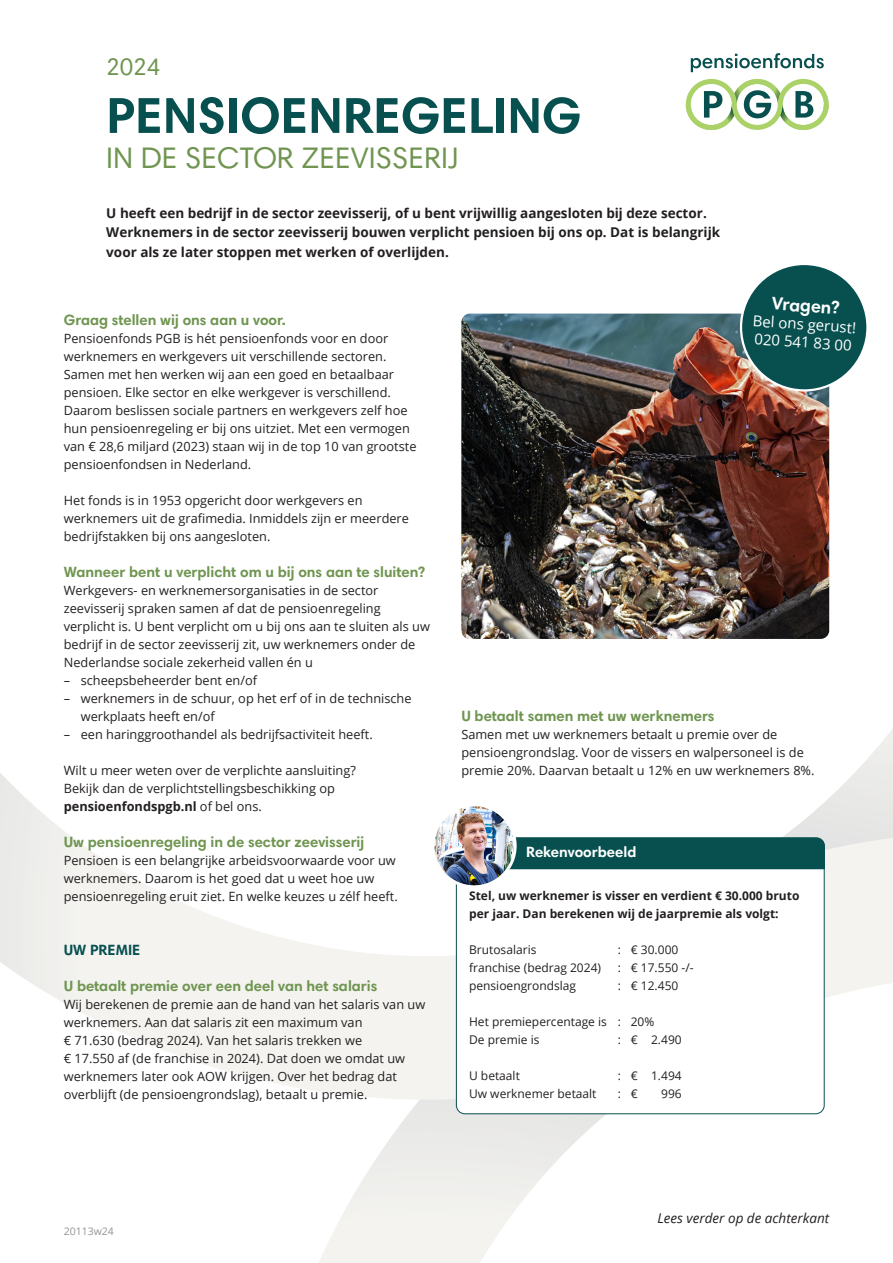
<style>
.page{position:relative;width:893px;height:1263px;background:#fff}
.page>*{position:absolute;margin:0;border:0;box-sizing:border-box;transform-origin:0 0}
.t1{font:700 51px "Harmonia Sans Pro";color:#07504f}
.t2{font:30px "Harmonia Sans Pro";color:#6f9550}
.t3{font:24px "Harmonia Sans Pro";color:#6f9550}
.t4{font:700 18px "Harmonia Sans Pro";color:#fff}
.t5{font:700 15px "Harmonia Sans Pro";color:#6f9550}
.t6{font:15px "Open Sans";color:#fff}
.t7{font:700 15px "Harmonia Sans Pro";color:#fff}
.t8{font:700 15px "Harmonia Sans Pro";color:#07504f}
.t9{font:700 13.5px/19.5px "Open Sans";color:#231f20}
.t10{font:italic 13.5px "Open Sans";color:#231f20}
.t11{font:12.75px/18px "Open Sans";color:#231f20}
.t12{font:12px "Open Sans";color:#231f20}
.t13{font:700 12px/18px "Open Sans";color:#231f20}
.t14{font:10.5px "Open Sans";color:#939598}
.s1{font-weight:700}
</style>
<div class="page">
<svg style="left:0;top:773px;width:177px;height:282px"></svg>
<svg style="left:819px;top:729px;width:74px;height:78px"></svg>
<svg style="left:319px;top:1124px;width:275px;height:139px"></svg>
<svg style="left:177px;top:807px;width:716px;height:317px"></svg>
<img style="left:461px;top:314px;width:368px;height:325px">
<div style="left:741px;top:264px;width:126px;height:126px;background:#07504f;border-radius:50%"></div>
<svg style="left:691px;top:53px;width:133px;height:19px"></svg>
<svg style="left:686px;top:79px;width:143px;height:51px"></svg>
<div style="left:456px;top:838px;width:368px;height:276px;background:#fff;border-radius:9px"></div>
<div style="left:509px;top:837px;width:316px;height:32px;background:#07504f"></div>
<img style="left:433px;top:805px;width:82px;height:82px;border-radius:41px">
<div style="left:432px;top:803px;width:85px;height:85px;border:3px solid #fff;border-radius:50%"></div>
<p class="t3" style="left:106px;top:52px;width:55px">2024</p>
<p class="t1" style="left:106px;top:83px;width:476px">PENSIOENREGELING</p>
<p class="t2" style="left:106px;top:139px;width:354px">IN DE SECTOR ZEEVISSERIJ</p>
<p class="t9" style="left:106px;top:203px;width:615px">U heeft een bedrĳf in de sector zeevisserĳ, of u bent vrĳwillig aangesloten bĳ deze sector.<br>Werknemers in de sector zeevisserij bouwen verplicht pensioen bij ons op. Dat is belangrijk voor als ze later stoppen met werken of overlijden.</p>
<p class="t5" style="left:64px;top:310px;width:224px">Graag stellen wij ons aan u voor.</p>
<p class="t11" style="left:64px;top:329px;width:354px">Pensioenfonds PGB is hét pensioenfonds voor en door werknemers en werkgevers uit verschillende sectoren.<br>Samen met hen werken wij aan een goed en betaalbaar pensioen. Elke sector en elke werkgever is verschillend.<br>Daarom beslissen sociale partners en werkgevers zelf hoe hun pensioenregeling er bij ons uitziet. Met een vermogen van € 28,6 miljard (2023) staan wij in de top 10 van grootste pensioenfondsen in Nederland.</p>
<p class="t11" style="left:64px;top:491px;width:347px">Het fonds is in 1953 opgericht door werkgevers en werknemers uit de grafimedia. Inmiddels zijn er meerdere bedrijfstakken bij ons aangesloten.</p>
<p class="t5" style="left:64px;top:562px;width:363px">Wanneer bent u verplicht om u bij ons aan te sluiten?</p>
<p class="t11" style="left:64px;top:581px;width:368px">Werkgevers- en werknemersorganisaties in de sector zeevisserij spraken samen af dat de pensioenregeling verplicht is. U bent verplicht om u bij ons aan te sluiten als uw bedrijf in de sector zeevisserij zit, uw werknemers onder de Nederlandse sociale zekerheid vallen én u</p>
<p class="t11" style="left:64px;top:671px;width:195px">– scheepsbeheerder bent en/of</p>
<p class="t11" style="left:81px;top:689px;width:332px;text-indent:-17px">– werknemers in de schuur, op het erf of in de technische werkplaats heeft en/of</p>
<p class="t11" style="left:64px;top:725px;width:311px">– een haringgroothandel als bedrijfsactiviteit heeft.</p>
<p class="t11" style="left:64px;top:761px;width:294px">Wilt u meer weten over de verplichte aansluiting?</p>
<p class="t11" style="left:64px;top:779px;width:273px">Bekijk dan de verplichtstellingsbeschikking op <span class="s1">pensioenfondspgb.nl</span> of bel ons.</p>
<p class="t5" style="left:64px;top:832px;width:302px">Uw pensioenregeling in de sector zeevisserij</p>
<p class="t11" style="left:64px;top:851px;width:333px">Pensioen is een belangrijke arbeidsvoorwaarde voor uw</p>
<p class="t11" style="left:64px;top:869px;width:312px">werknemers. Daarom is het goed dat u weet hoe uw</p>
<p class="t11" style="left:64px;top:887px;width:335px">pensioenregeling eruit ziet. En welke keuzes u zélf heeft.</p>
<p class="t8" style="left:64px;top:940px;width:78px">UW PREMIE</p>
<p class="t5" style="left:64px;top:976px;width:315px">U betaalt premie over een deel van het salaris</p>
<p class="t11" style="left:64px;top:995px;width:363px">Wij berekenen de premie aan de hand van het salaris van uw werknemers. Aan dat salaris zit een maximum van</p>
<p class="t11" style="left:64px;top:1031px;width:300px">€ 71.630 (bedrag 2024). Van het salaris trekken we</p>
<p class="t11" style="left:64px;top:1049px;width:343px">€ 17.550 af (de franchise in 2024). Dat doen we omdat uw werknemers later ook AOW krijgen. Over het bedrag dat overblijft (de pensioengrondslag), betaalt u premie.</p>
<p class="t4" style="left:773px;top:292px;width:69px;rotate:4deg">Vragen?</p>
<p class="t6" style="left:753px;top:310px;width:105px;rotate:4deg">Bel ons gerust!</p>
<p class="t6" style="left:755px;top:328px;width:99px;rotate:4deg">020 541 83 00</p>
<p class="t5" style="left:461px;top:706px;width:255px">U betaalt samen met uw werknemers</p>
<p class="t11" style="left:461px;top:725px;width:317px">Samen met uw werknemers betaalt u premie over de</p>
<p class="t11" style="left:461px;top:743px;width:355px">pensioengrondslag. Voor de vissers en walpersoneel is de premie 20%. Daarvan betaalt u 12% en uw werknemers 8%.</p>
<p class="t7" style="left:526px;top:843px;width:112px">Rekenvoorbeeld</p>
<p class="t13" style="left:469px;top:886px;width:332px">Stel, uw werknemer is visser en verdient € 30.000 bruto per jaar. Dan berekenen wij de jaarpremie als volgt:</p>
<p class="t12" style="left:469px;top:941px;width:69px">Brutosalaris</p>
<p class="t12" style="left:618px;top:941px;width:62px">: € 30.000</p>
<p class="t12" style="left:469px;top:959px;width:133px">franchise (bedrag 2024)</p>
<p class="t12" style="left:618px;top:959px;width:77px">: € 17.550 -/-</p>
<p class="t12" style="left:469px;top:977px;width:109px">pensioengrondslag</p>
<p class="t12" style="left:618px;top:977px;width:62px">: € 12.450</p>
<p class="t12" style="left:469px;top:1013px;width:187px">Het premiepercentage is : 20%</p>
<p class="t12" style="left:469px;top:1031px;width:72px">De premie is</p>
<p class="t12" style="left:618px;top:1031px;width:65px">: € 2.490</p>
<p class="t12" style="left:469px;top:1067px;width:52px">U betaalt</p>
<p class="t12" style="left:618px;top:1067px;width:65px">: € 1.494</p>
<p class="t12" style="left:469px;top:1085px;width:129px">Uw werknemer betaalt</p>
<p class="t12" style="left:618px;top:1085px;width:21px">: €</p>
<p class="t12" style="left:661px;top:1085px;width:22px">996</p>
<p class="t14" style="left:64px;top:1224px;width:52px">20113w24</p>
<p class="t10" style="left:658px;top:1209px;width:173px">Lees verder op de achterkant</p>
</div>
